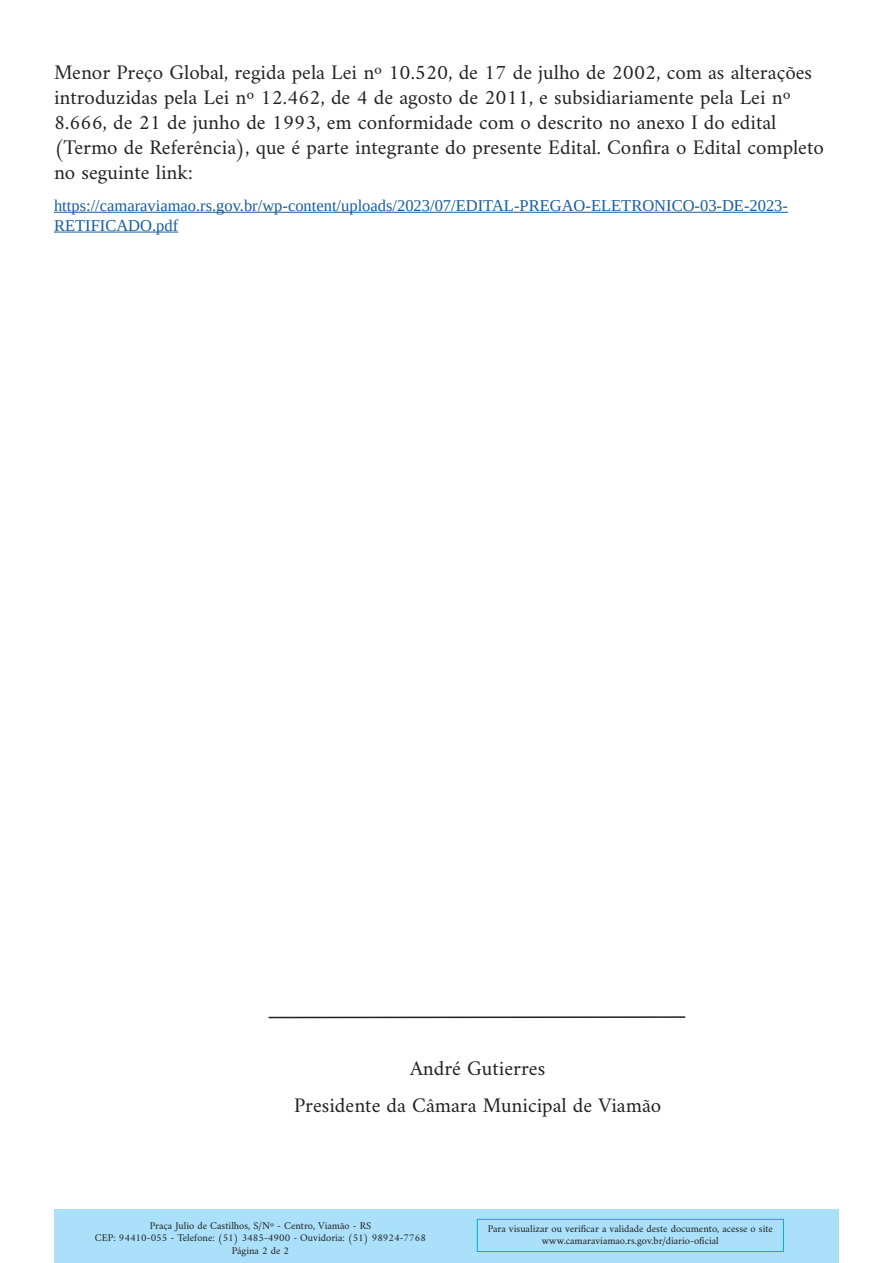
<style>
.page{position:relative;width:893px;height:1263px;background:#fff}
.page>*{position:absolute;margin:0;border:0;box-sizing:border-box;transform-origin:0 0}
.t1{font:21px/25.2px "Amiri";color:#222}
.t2{font:21px "Amiri";color:#231f20}
.t3{font:16.5px/19.8px "Liberation Serif";color:#175d9e}
.t4{font:10.5px "Amiri";color:#231f20}
</style>
<div class="page">
<div style="left:54px;top:1209px;width:785px;height:53px;background:#aae0f9"></div>
<div style="left:477px;top:1219px;width:307px;height:33px;border:1px solid #00aeef"></div>
<hr style="left:54px;top:212px;width:734px;height:1px;background:#175d9e">
<hr style="left:54px;top:232px;width:124px;height:1px;background:#175d9e">
<hr style="left:269px;top:1016px;width:416px;height:2px;background:#231f20">
<p class="t1" style="left:54px;top:59px;width:771px">Menor Preço Global, regida pela Lei nº 10.520, de 17 de julho de 2002, com as alterações introduzidas pela Lei nº 12.462, de 4 de agosto de 2011, e subsidiariamente pela Lei nº 8.666, de 21 de junho de 1993, em conformidade com o descrito no anexo I do edital (Termo de Referência), que é parte integrante do presente Edital. Confira o Edital completo no seguinte link:</p>
<p class="t3" style="left:54px;top:196px;width:735px">https://camaraviamao.rs.gov.br/wp-content/uploads/2023/07/EDITAL-PREGAO-ELETRONICO-03-DE-2023-<br>RETIFICADO.pdf</p>
<p class="t2" style="left:410px;top:1055px;width:137px">André Gutierres</p>
<p class="t2" style="left:294px;top:1092px;width:369px">Presidente da Câmara Municipal de Viamão</p>
<p class="t4" style="left:150px;top:1219px;width:223px">Praça Julio de Castilhos, S/Nº - Centro, Viamão - RS</p>
<p class="t4" style="left:95px;top:1231px;width:332px">CEP: 94410-055 - Telefone: (51) 3485-4900 - Ouvidoria: (51) 98924-7768</p>
<p class="t4" style="left:232px;top:1244px;width:59px">Página 2 de 2</p>
<p class="t4" style="left:488px;top:1222px;width:287px">Para visualizar ou verificar a validade deste documento, acesse o site</p>
<p class="t4" style="left:542px;top:1234px;width:178px">www.camaraviamao.rs.gov.br/diario-oficial</p>
</div>
